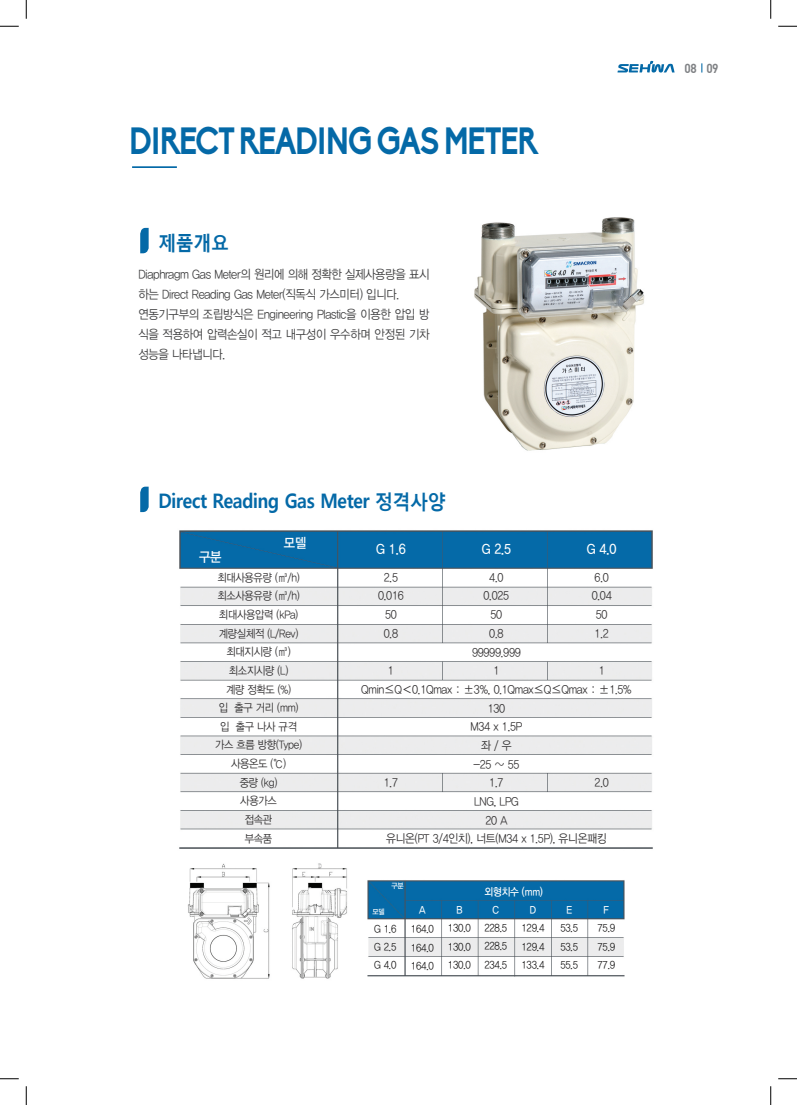
<style>
.page{position:relative;width:797px;height:1105px;background:#fff}
.page>*{position:absolute;margin:0;border:0;box-sizing:border-box;transform-origin:0 0}
.t1{font:700 37.38px "Biko";letter-spacing:-.05em;color:#0469a7;scale:.85 1}
.t2{font:700 20px "Malgun Gothic";letter-spacing:-.025em;color:#0469a7;scale:.9 1}
.t3{font:13.75px "YDIYGO330";color:#fff;scale:.9 1}
.t4{font:12.88px "Dinbol";color:#808285;scale:.9 1}
.t5{font:12.5px/20px "YDIYGO320";letter-spacing:-.025em;color:#3e3e3f;scale:.9 1}
.t6{font:11.88px/18.6px "YDIYGO320";letter-spacing:-.025em;color:#312f30;text-align:center;scale:.9 1}
.t7{font:11.25px/18.6px "YDIYGO320";letter-spacing:-.025em;color:#312f30;text-align:center;scale:.9 1}
.t8{font:10.62px/18.2px "YDIYGO320";letter-spacing:-.025em;color:#181717;text-align:justify;scale:.9 1}
.t9{font:10.62px "YDIYGO330";letter-spacing:-.025em;color:#fff;scale:.9 1}
.t10{font:7.5px "YDIYGO330";color:#fff;scale:.9 1}
</style>
<div class="page">
<img style="left:140px;top:63px;width:563px;height:916px">
<svg style="left:140px;top:228px;width:9px;height:25px"></svg>
<svg style="left:140px;top:487px;width:9px;height:25px"></svg>
<hr style="left:132px;top:166px;width:45px;height:2px;background:#0469a7">
<svg style="left:617px;top:61px;width:57px;height:12px"></svg>
<svg style="left:0;top:25px;width:19px;height:2px"></svg>
<svg style="left:778px;top:25px;width:19px;height:2px"></svg>
<svg style="left:0;top:1078px;width:19px;height:1px"></svg>
<svg style="left:778px;top:1078px;width:19px;height:1px"></svg>
<svg style="left:25px;top:0;width:2px;height:19px"></svg>
<svg style="left:25px;top:1086px;width:2px;height:19px"></svg>
<svg style="left:770px;top:0;width:1px;height:19px"></svg>
<svg style="left:770px;top:1086px;width:1px;height:19px"></svg>
<h1 class="t1" style="left:129px;top:119px;width:483px">DIRECT READING GAS METER</h1>
<h2 class="t2" style="left:158px;top:230px;width:80px">제품개요</h2>
<p class="t5" style="left:138px;top:264px;width:325px">Diaphragm Gas Meter의 원리에 의해 정확한 실제사용량을 표시 하는 Direct Reading Gas Meter(직독식 가스미터) 입니다. 연동기구부의 조립방식은 Engineering Plastic을 이용한 압입 방 식을 적용하여 압력손실이 적고 내구성이 우수하며 안정된 기차 성능을 나타냅니다.</p>
<h2 class="t2" style="left:158px;top:488px;width:321px">Direct Reading Gas Meter 정격사양</h2>
<p class="t3" style="left:199px;top:549px;width:26px">구분</p>
<p class="t3" style="left:284px;top:535px;width:26px">모델</p>
<p class="t3" style="left:376px;top:542px;width:34px">G 1.6</p>
<p class="t3" style="left:481px;top:542px;width:34px">G 2.5</p>
<p class="t3" style="left:587px;top:542px;width:34px">G 4.0</p>
<p class="t7" style="left:215px;top:568px;width:98px">최대사용유량 (㎥/h) 최소사용유량 (㎥/h) 최대사용압력 (kPa) 계량실체적 (L/Rev) 최대지시량 (㎥) 최소지시량 (L)<br>계량 정확도 (%)<br>입 출구 거리 (mm) 입 출구 나사 규격 가스 흐름 방향(Type) 사용온도 (℃)<br>중량 (kg)<br>사용가스<br>접속관<br>부속품</p>
<p class="t6" style="left:378px;top:568px;width:30px">2.5<br>0.016<br>50<br>0.8</p>
<p class="t6" style="left:591px;top:568px;width:24px">6.0<br>0.04<br>50<br>1.2</p>
<p class="t6" style="left:598px;top:661px;width:8px">1</p>
<p class="t6" style="left:483px;top:568px;width:30px">4.0<br>0.025<br>50<br>0.8</p>
<p class="t6" style="left:493px;top:661px;width:8px">1</p>
<p class="t6" style="left:472px;top:643px;width:56px">99999.999</p>
<p class="t6" style="left:361px;top:680px;width:302px">Qmin≤Q＜0.1Qmax : ±3%, 0.1Qmax≤Q≤Qmax : ±1.5%<br>130<br>M34 x 1.5P<br>좌 / 우<br>-25 ~ 55</p>
<p class="t6" style="left:386px;top:792px;width:247px">LNG, LPG<br>20 A<br>유니온(PT 3/4인치), 너트(M34 x 1.5P), 유니온패킹</p>
<p class="t6" style="left:388px;top:661px;width:8px">1</p>
<p class="t6" style="left:594px;top:773px;width:17px">2.0</p>
<p class="t6" style="left:489px;top:773px;width:17px">1.7</p>
<p class="t6" style="left:384px;top:773px;width:17px">1.7</p>
<p class="t10" style="left:391px;top:882px;width:15px">구분</p>
<p class="t10" style="left:372px;top:908px;width:15px">모델</p>
<p class="t8" style="left:374px;top:920px;width:26px">G 1.6<br>G 2.5<br>G 4.0</p>
<p class="t9" style="left:419px;top:904px;width:9px">A</p>
<p class="t8" style="left:411px;top:920px;width:27px">164.0<br>164.0<br>164.0</p>
<p class="t9" style="left:456px;top:904px;width:8px">B</p>
<p class="t8" style="left:448px;top:919px;width:27px">130.0<br>130.0<br>130.0</p>
<p class="t9" style="left:484px;top:885px;width:66px">외형치수 (mm)</p>
<p class="t9" style="left:492px;top:904px;width:9px">C</p>
<p class="t8" style="left:484px;top:919px;width:27px">228.5<br>228.5<br>234.5</p>
<p class="t9" style="left:529px;top:904px;width:9px">D</p>
<p class="t8" style="left:521px;top:919px;width:27px">129.4<br>129.4<br>133.4</p>
<p class="t9" style="left:566px;top:904px;width:8px">E</p>
<p class="t8" style="left:560px;top:919px;width:21px">53.5<br>53.5<br>55.5</p>
<p class="t9" style="left:603px;top:904px;width:7px">F</p>
<p class="t8" style="left:597px;top:919px;width:21px">75.9<br>75.9<br>77.9</p>
<p class="t4" style="left:684px;top:59px;width:39px">08 09</p>
</div>
